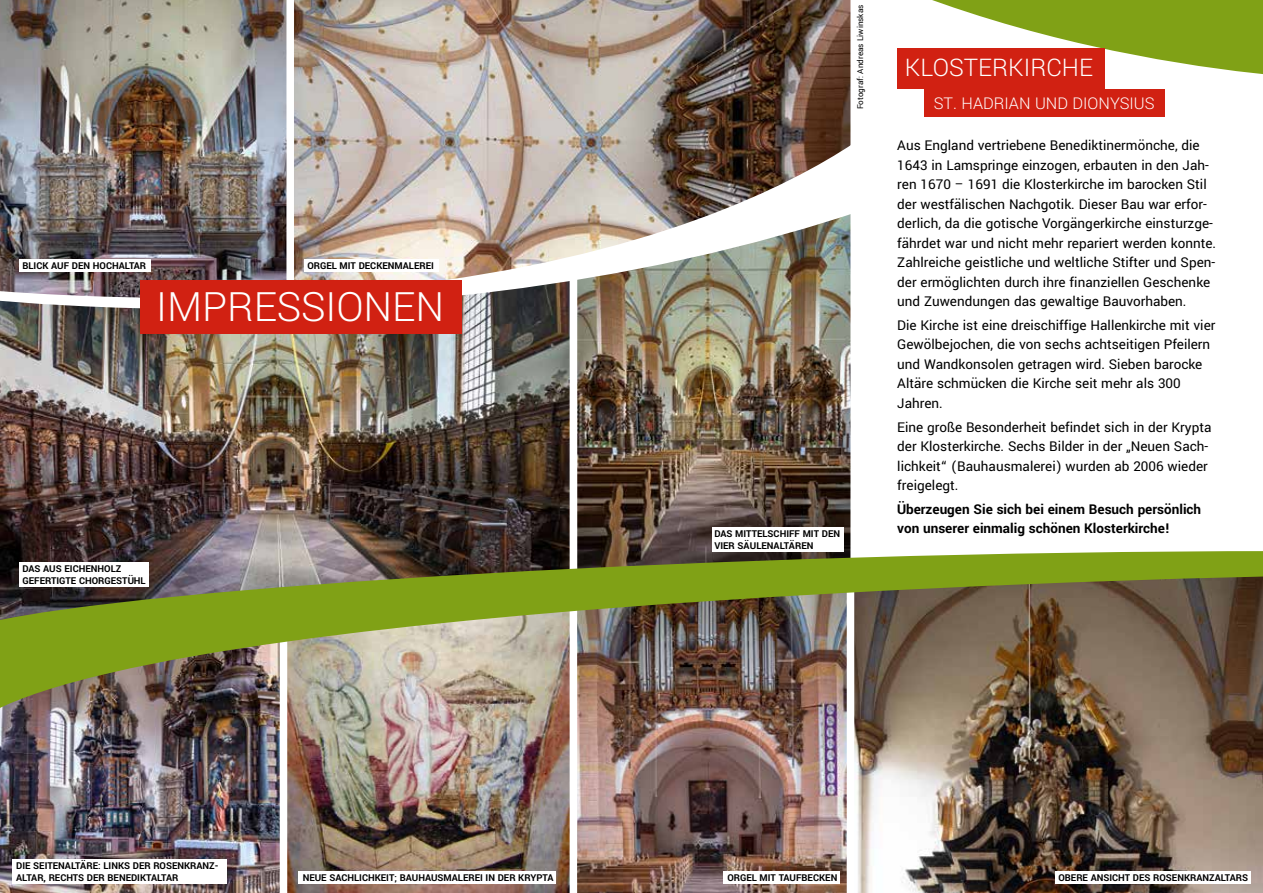
<style>
.page{position:relative;width:1263px;height:893px;background:#fff}
.page>*{position:absolute;margin:0;border:0;box-sizing:border-box;transform-origin:0 0}
.t1{font:300 45px "Yantramanav";color:#fff}
.t2{font:300 27px "Yantramanav";color:#fff}
.t3{font:300 18px "Yantramanav";color:#fff}
.t4{font:15px/19.5px "Yantramanav";color:#000}
.t5{font:700 15px/19.5px "Yantramanav";color:#000}
.t6{font:700 10.5px/12px "Yantramanav";color:#000}
.t7{font:9px "Yantramanav";color:#000}
</style>
<div class="page">
<img style="left:0;top:712px;width:280px;height:181px">
<img style="left:0;top:380px;width:570px;height:171px">
<img style="left:0;top:0;width:273px;height:113px">
<img style="left:287px;top:712px;width:283px;height:181px">
<img style="left:273px;top:0;width:577px;height:113px">
<img style="left:577px;top:380px;width:273px;height:171px">
<img style="left:577px;top:712px;width:686px;height:181px">
<img style="left:0;top:113px;width:851px;height:267px">
<div style="left:286px;top:0;width:8px;height:281px;background:#fff"></div>
<div style="left:847px;top:588px;width:7px;height:305px;background:#fff"></div>
<div style="left:570px;top:277px;width:7px;height:295px;background:#fff"></div>
<img style="left:0;top:551px;width:1263px;height:161px">
<div style="left:712px;top:527px;width:131px;height:25px;background:#fff"></div>
<div style="left:723px;top:871px;width:117px;height:13px;background:#fff"></div>
<div style="left:1055px;top:871px;width:196px;height:13px;background:#fff"></div>
<div style="left:299px;top:871px;width:257px;height:13px;background:#fff"></div>
<div style="left:13px;top:859px;width:214px;height:25px;background:#fff"></div>
<div style="left:19px;top:562px;width:130px;height:25px;background:#fff"></div>
<div style="left:19px;top:259px;width:132px;height:13px;background:#fff"></div>
<div style="left:304px;top:259px;width:134px;height:13px;background:#fff"></div>
<div style="left:140px;top:280px;width:322px;height:54px;background:#d12112"></div>
<img style="left:642px;top:0;width:621px;height:81px">
<div style="left:897px;top:48px;width:208px;height:40px;background:#d12112"></div>
<div style="left:924px;top:89px;width:240px;height:28px;background:#d12112"></div>
<p class="t6" style="left:22px;top:260px;width:125px">BLICK AUF DEN HOCHALTAR</p>
<p class="t6" style="left:307px;top:260px;width:128px">ORGEL MIT DECKENMALEREI</p>
<h1 class="t1" style="left:156px;top:279px;width:290px">IMPRESSIONEN</h1>
<p class="t6" style="left:22px;top:563px;width:125px">DAS AUS EICHENHOLZ<br>GEFERTIGTE CHORGESTÜHL</p>
<p class="t7" style="left:855px;top:109px;width:106px;rotate:-90deg">Fotograf: Andreas Liwinskas</p>
<p class="t6" style="left:714px;top:528px;width:127px">DAS MITTELSCHIFF MIT DEN<br>VIER SÄULENALTÄREN</p>
<h2 class="t2" style="left:905px;top:51px;width:190px">KLOSTERKIRCHE</h2>
<p class="t3" style="left:934px;top:93px;width:222px">ST. HADRIAN UND DIONYSIUS</p>
<p class="t4" style="left:897px;top:136px;width:320px">Aus England vertriebene Benediktinermönche, die 1643 in Lamspringe einzogen, erbauten in den Jah&shy;ren 1670 – 1691 die Klosterkirche im barocken Stil der westfälischen Nachgotik. Dieser Bau war erfor&shy;derlich, da die gotische Vorgängerkirche einsturzge&shy;fährdet war und nicht mehr repariert werden konnte.<br>Zahlreiche geistliche und weltliche Stifter und Spen&shy;der ermöglichten durch ihre finanziellen Geschenke und Zuwendungen das gewaltige Bauvorhaben.</p>
<p class="t4" style="left:897px;top:316px;width:320px">Die Kirche ist eine dreischiffige Hallenkirche mit vier Gewölbejochen, die von sechs achtseitigen Pfeilern und Wandkonsolen getragen wird. Sieben barocke Altäre schmücken die Kirche seit mehr als 300<br>Jahren.</p>
<p class="t4" style="left:897px;top:417px;width:316px">Eine große Besonderheit befindet sich in der Krypta der Klosterkirche. Sechs Bilder in der „Neuen Sach&shy;lichkeit“ (Bauhausmalerei) wurden ab 2006 wieder freigelegt.</p>
<p class="t5" style="left:897px;top:500px;width:305px">Überzeugen Sie sich bei einem Besuch persönlich von unserer einmalig schönen Klosterkirche!</p>
<p class="t6" style="left:16px;top:860px;width:204px">DIE SEITENALTÄRE: LINKS DER ROSENKRANZ-<br>ALTAR, RECHTS DER BENEDIKTALTAR</p>
<p class="t6" style="left:303px;top:872px;width:252px">NEUE SACHLICHKEIT; BAUHAUSMALEREI IN DER KRYPTA</p>
<p class="t6" style="left:727px;top:872px;width:111px">ORGEL MIT TAUFBECKEN</p>
<p class="t6" style="left:1058px;top:872px;width:191px">OBERE ANSICHT DES ROSENKRANZALTARS</p>
</div>
